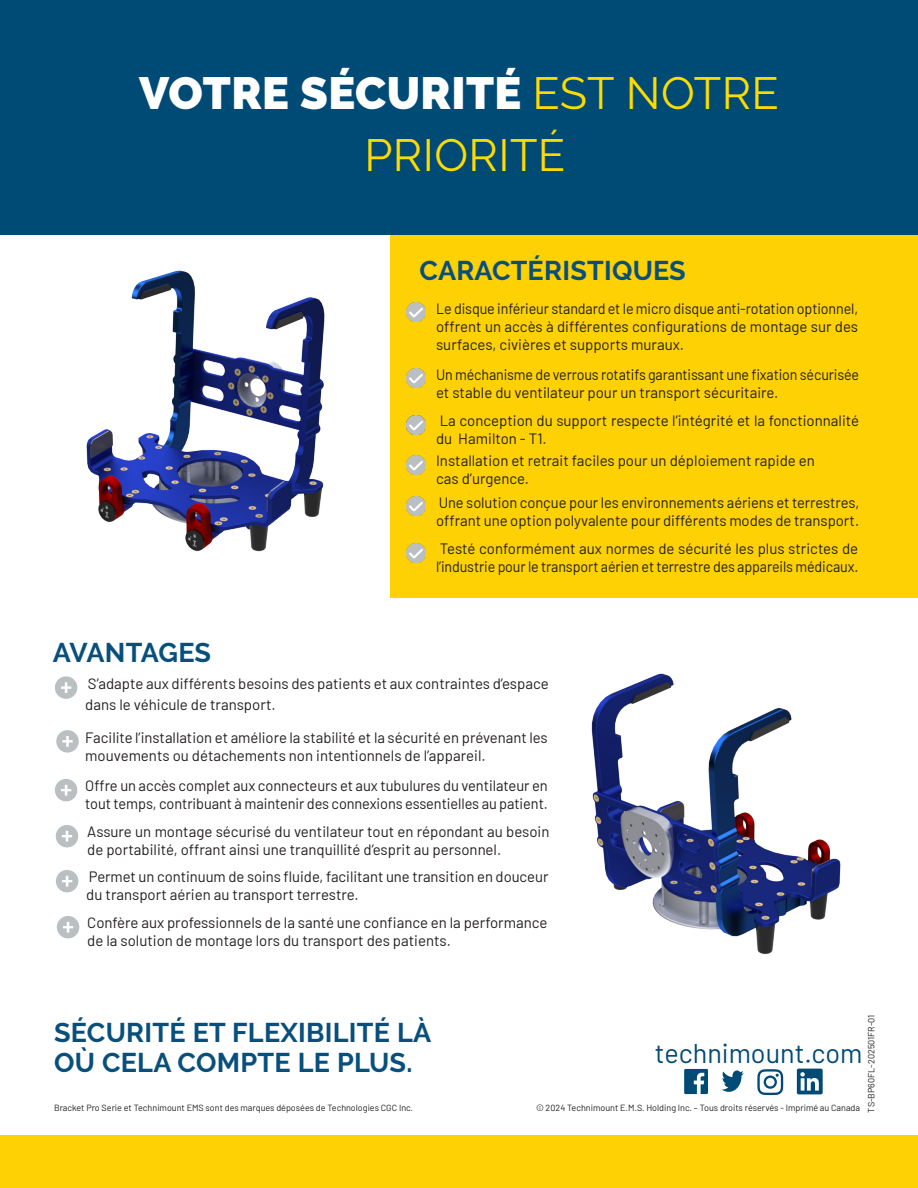
<style>
.page{position:relative;width:918px;height:1188px;background:#fff}
.page>*{position:absolute;margin:0;border:0;box-sizing:border-box;transform-origin:0 0}
.Titre_1{font:900 45px "Raleway";letter-spacing:.01em;color:#fff}
.Titre_1-2{font:45px "Raleway";letter-spacing:.01em;color:#ffdc01}
.Subtitle_blue{font:700 27px/30px "Raleway";letter-spacing:.01em;color:#094f7b}
.Webpage{font:27px "Barlow";color:#004a76}
.Subtitle_blue-2{font:700 27px "Raleway";letter-spacing:-.01em;color:#094f7b}
.Bullet_Points{font:15px/18px "Barlow";color:#231f20}
.Bullet_Points-2{font:15px/18px "Barlow";color:#231f20;scale:.95 1}
.Texte_Notes_End_document{font:9px "Barlow";color:#231f20}
.Fine_Print{font:9px "Barlow";color:#231f20}
.s1{font-weight:400;color:#ffdc01}
</style>
<div class="page">
<div style="left:0;top:1135px;width:918px;height:53px;background:#fed105"></div>
<div style="left:390px;top:235px;width:528px;height:363px;background:#fed105"></div>
<div style="left:0;top:0;width:918px;height:235px;background:#004a76"></div>
<img style="left:592px;top:674px;width:248px;height:281px">
<img style="left:87px;top:271px;width:238px;height:281px">
<img style="left:406px;top:543px;width:19px;height:20px">
<img style="left:406px;top:497px;width:19px;height:19px">
<img style="left:406px;top:415px;width:19px;height:19px">
<img style="left:406px;top:369px;width:19px;height:19px">
<img style="left:406px;top:302px;width:19px;height:20px">
<div style="left:56px;top:870px;width:22px;height:22px;background:#babfc1;border-radius:50%"></div>
<svg style="left:62px;top:876px;width:10px;height:11px"></svg>
<div style="left:55px;top:779px;width:22px;height:22px;background:#babfc1;border-radius:50%"></div>
<svg style="left:61px;top:785px;width:10px;height:11px"></svg>
<div style="left:55px;top:676px;width:22px;height:23px;background:#babfc1;border-radius:50%"></div>
<svg style="left:61px;top:682px;width:10px;height:11px"></svg>
<img style="left:406px;top:455px;width:19px;height:19px">
<div style="left:57px;top:916px;width:22px;height:22px;background:#babfc1;border-radius:50%"></div>
<svg style="left:63px;top:922px;width:10px;height:11px"></svg>
<div style="left:56px;top:730px;width:23px;height:23px;background:#babfc1;border-radius:50%"></div>
<svg style="left:62px;top:736px;width:11px;height:11px"></svg>
<div style="left:56px;top:825px;width:22px;height:22px;background:#babfc1;border-radius:50%"></div>
<svg style="left:62px;top:831px;width:10px;height:11px"></svg>
<svg style="left:684px;top:1069px;width:24px;height:25px"></svg>
<svg style="left:797px;top:1069px;width:26px;height:25px"></svg>
<svg style="left:722px;top:1070px;width:22px;height:22px"></svg>
<svg style="left:757px;top:1069px;width:26px;height:26px"></svg>
<p class="Titre_1" style="left:139px;top:67px;width:641px">VOTRE SÉCURITÉ <span class="s1">EST NOTRE</span></p>
<p class="Titre_1-2" style="left:365px;top:129px;width:202px">PRIORITÉ</p>
<p class="Subtitle_blue" style="left:419px;top:256px;width:268px">CARACTÉRISTIQUES</p>
<p class="Bullet_Points-2" style="left:436px;top:298px;width:446px;text-align:justify">Le disque inférieur standard et le micro disque anti-rotation optionnel, offrent un accès à différentes configurations de montage sur des surfaces, civières et supports muraux.</p>
<p class="Bullet_Points-2" style="left:436px;top:364px;width:447px">Un méchanisme de verrous rotatifs garantissant une fixation sécurisée et stable du ventilateur pour un transport sécuritaire.</p>
<p class="Bullet_Points" style="left:436px;top:411px;width:425px">La conception du support respecte l’intégrité et la fonctionnalité du Hamilton - T1.</p>
<p class="Bullet_Points" style="left:436px;top:451px;width:380px">Installation et retrait faciles pour un déploiement rapide en</p>
<p class="Bullet_Points" style="left:436px;top:469px;width:94px">cas d’urgence.</p>
<p class="Bullet_Points" style="left:436px;top:492px;width:425px">Une solution conçue pour les environnements aériens et terrestres, offrant une option polyvalente pour différents modes de transport.</p>
<p class="Subtitle_blue-2" style="left:53px;top:637px;width:160px">AVANTAGES</p>
<p class="Bullet_Points" style="left:436px;top:539px;width:424px">Testé conformément aux normes de sécurité les plus strictes de l’industrie pour le transport aérien et terrestre des appareils médicaux.</p>
<p class="Bullet_Points" style="left:85px;top:672px;width:465px;line-height:21px">S’adapte aux différents besoins des patients et aux contraintes d’espace dans le véhicule de transport.</p>
<p class="Bullet_Points" style="left:85px;top:727px;width:464px">Facilite l’installation et améliore la stabilité et la sécurité en prévenant les mouvements ou détachements non intentionnels de l’appareil.</p>
<p class="Bullet_Points" style="left:85px;top:776px;width:464px">Offre un accès complet aux connecteurs et aux tubulures du ventilateur en tout temps, contribuant à maintenir des connexions essentielles au patient.</p>
<p class="Bullet_Points" style="left:87px;top:822px;width:464px">Assure un montage sécurisé du ventilateur tout en répondant au besoin de portabilité, offrant ainsi une tranquillité d’esprit au personnel.</p>
<p class="Bullet_Points" style="left:86px;top:867px;width:464px">Permet un continuum de soins fluide, facilitant une transition en douceur du transport aérien au transport terrestre.</p>
<p class="Bullet_Points" style="left:87px;top:913px;width:462px">Confère aux professionnels de la santé une confiance en la performance de la solution de montage lors du transport des patients.</p>
<p class="Subtitle_blue" style="left:54px;top:1018px;width:379px">SÉCURITÉ ET FLEXIBILITÉ LÀ<br>OÙ CELA COMPTE LE PLUS.</p>
<p class="Texte_Notes_End_document" style="left:54px;top:1101px;width:361px">Bracket Pro Serie et Technimount EMS sont des marques déposées de Technologies CGC Inc.</p>
<p class="Fine_Print" style="left:865px;top:1113px;width:99px;rotate:-90deg">TS-BP60FL-202501FR-01</p>
<p class="Webpage" style="left:655px;top:1033px;width:209px">technimount.com</p>
<p class="Texte_Notes_End_document" style="left:536px;top:1101px;width:326px">© 2024 Technimount E.M.S. Holding Inc. – Tous droits réservés - Imprimé au Canada</p>
</div>
